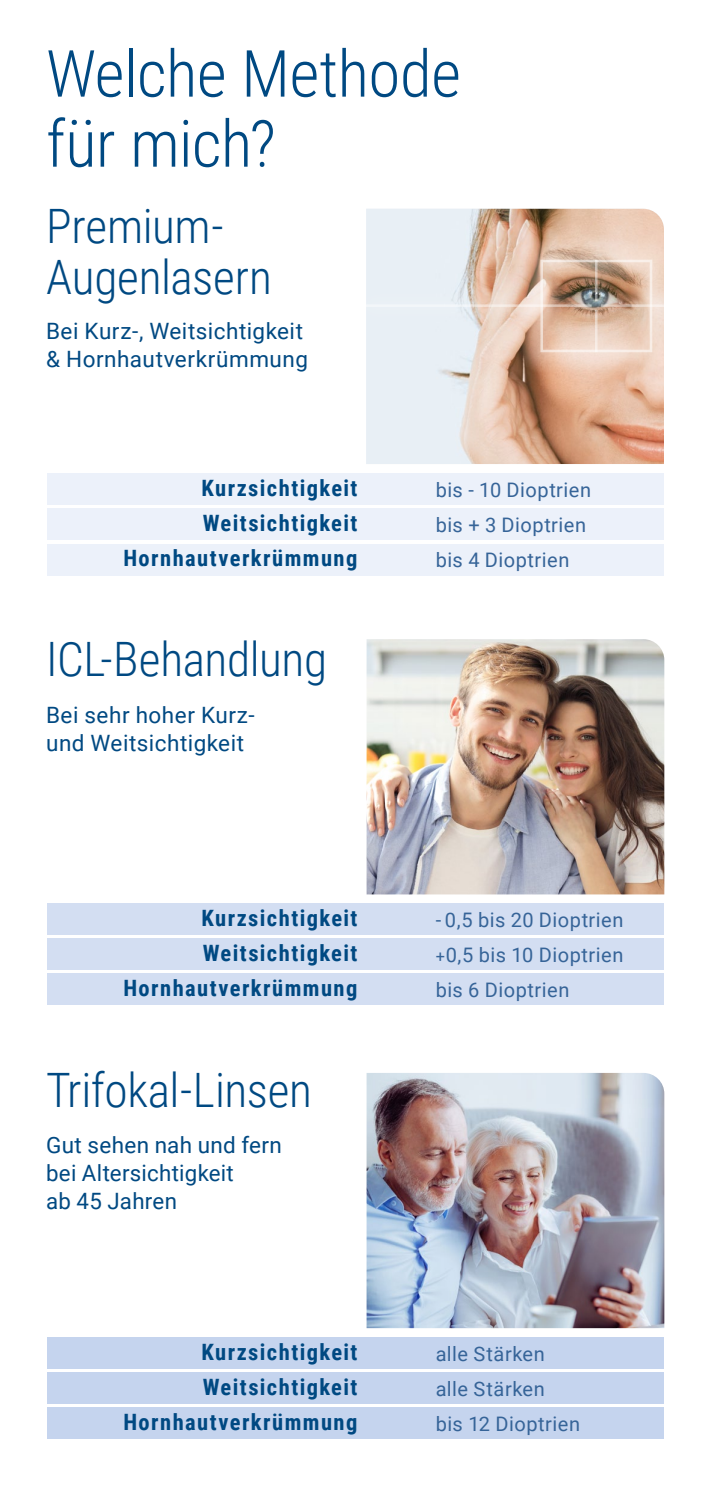
<style>
.page{position:relative;width:709px;height:1489px;background:#fff}
.page>*{position:absolute;margin:0;border:0;box-sizing:border-box;transform-origin:0 0}
.t1{font:300 65px/70px "Roboto Condensed";letter-spacing:-.01em;color:#004982}
.t2{font:300 47.5px/51px "Roboto Condensed";letter-spacing:-.005em;color:#004982}
.t3{font:700 22.5px/35px "Roboto Condensed";letter-spacing:.065em;color:#004982;text-align:right}
.t4{font:22.5px/28px "Roboto";letter-spacing:.02em;color:#004982}
.t5{font:20px/35px "Roboto";letter-spacing:.025em;color:#366498}
.s1{font-size:16.25px}
</style>
<div class="page">
<div style="left:48px;top:473px;width:616px;height:31px;background:#ecf1fa"></div>
<div style="left:48px;top:508px;width:616px;height:32px;background:#ecf1fa"></div>
<div style="left:48px;top:544px;width:616px;height:31px;background:#ecf1fa"></div>
<div style="left:48px;top:902px;width:616px;height:32px;background:#d3def2"></div>
<div style="left:48px;top:938px;width:616px;height:31px;background:#d3def2"></div>
<div style="left:48px;top:973px;width:616px;height:32px;background:#d3def2"></div>
<img style="left:366px;top:1073px;width:298px;height:254px">
<img style="left:366px;top:209px;width:298px;height:255px">
<svg style="left:519px;top:239px;width:145px;height:134px;background:#debca7"></svg>
<div style="left:540px;top:260px;width:112px;height:92px;border:2px solid #fff"></div>
<div style="left:570px;top:240px;width:52px;height:80px;background:#fff;opacity:.75"></div>
<div style="left:579px;top:245px;width:34px;height:71px;background:#fff;opacity:.75"></div>
<hr style="left:595px;top:260px;width:2px;height:41px;background:#fff">
<div style="left:345px;top:279px;width:266px;height:53px;background:#fff;opacity:.75"></div>
<div style="left:349px;top:289px;width:257px;height:34px;background:#fff;opacity:.75"></div>
<hr style="left:364px;top:304px;width:227px;height:3px;background:#fff">
<div style="left:581px;top:279px;width:104px;height:53px;background:#fff;opacity:.75"></div>
<div style="left:587px;top:289px;width:93px;height:34px;background:#fff;opacity:.75"></div>
<hr style="left:600px;top:304px;width:66px;height:3px;background:#fff">
<div style="left:570px;top:291px;width:52px;height:80px;background:#fff;opacity:.75"></div>
<div style="left:579px;top:296px;width:34px;height:71px;background:#fff;opacity:.75"></div>
<hr style="left:595px;top:310px;width:2px;height:42px;background:#fff">
<img style="left:366px;top:639px;width:298px;height:255px">
<div style="left:48px;top:1336px;width:616px;height:31px;background:#c5d4ee"></div>
<div style="left:48px;top:1372px;width:616px;height:31px;background:#c5d4ee"></div>
<div style="left:48px;top:1407px;width:616px;height:31px;background:#c5d4ee"></div>
<h1 class="t1" style="left:46px;top:36px;width:416px">Welche Methode für mich?</h1>
<h2 class="t2" style="left:46px;top:198px;width:227px">Premium-<br>Augenlasern</h2>
<p class="t4" style="left:46px;top:316px;width:263px">Bei Kurz-, Weitsichtigkeit &amp; Hornhautverkrümmung</p>
<p class="t3" style="left:123px;top:469px;width:236px">Kurzsichtigkeit<br>Weitsichtigkeit<br>Hornhautverkrümmung</p>
<h2 class="t2" style="left:46px;top:631px;width:283px">ICL-Behandlung</h2>
<p class="t4" style="left:46px;top:700px;width:210px">Bei sehr hoher Kurz&shy;und Weitsichtigkeit</p>
<p class="t3" style="left:123px;top:899px;width:236px">Kurzsichtigkeit<br>Weitsichtigkeit<br>Hornhautverkrümmung</p>
<h2 class="t2" style="left:46px;top:1062px;width:267px">Trifokal-Linsen</h2>
<p class="t4" style="left:46px;top:1129px;width:237px">Gut sehen nah und fern bei Altersichtigkeit<br>ab 45 Jahren</p>
<p class="t5" style="left:435px;top:471px;width:157px">bis - 10 Dioptrien bis + 3 Dioptrien bis 4 Dioptrien</p>
<p class="t5" style="left:435px;top:901px;width:189px;text-align:justify">- 0,5 bis 20 Dioptrien <span class="s1">+</span>0,5 bis 10 Dioptrien bis 6 Dioptrien</p>
<p class="t3" style="left:123px;top:1333px;width:236px">Kurzsichtigkeit<br>Weitsichtigkeit<br>Hornhautverkrümmung</p>
<p class="t5" style="left:435px;top:1335px;width:146px">alle Stärken alle Stärken<br>bis 12 Dioptrien</p>
</div>
